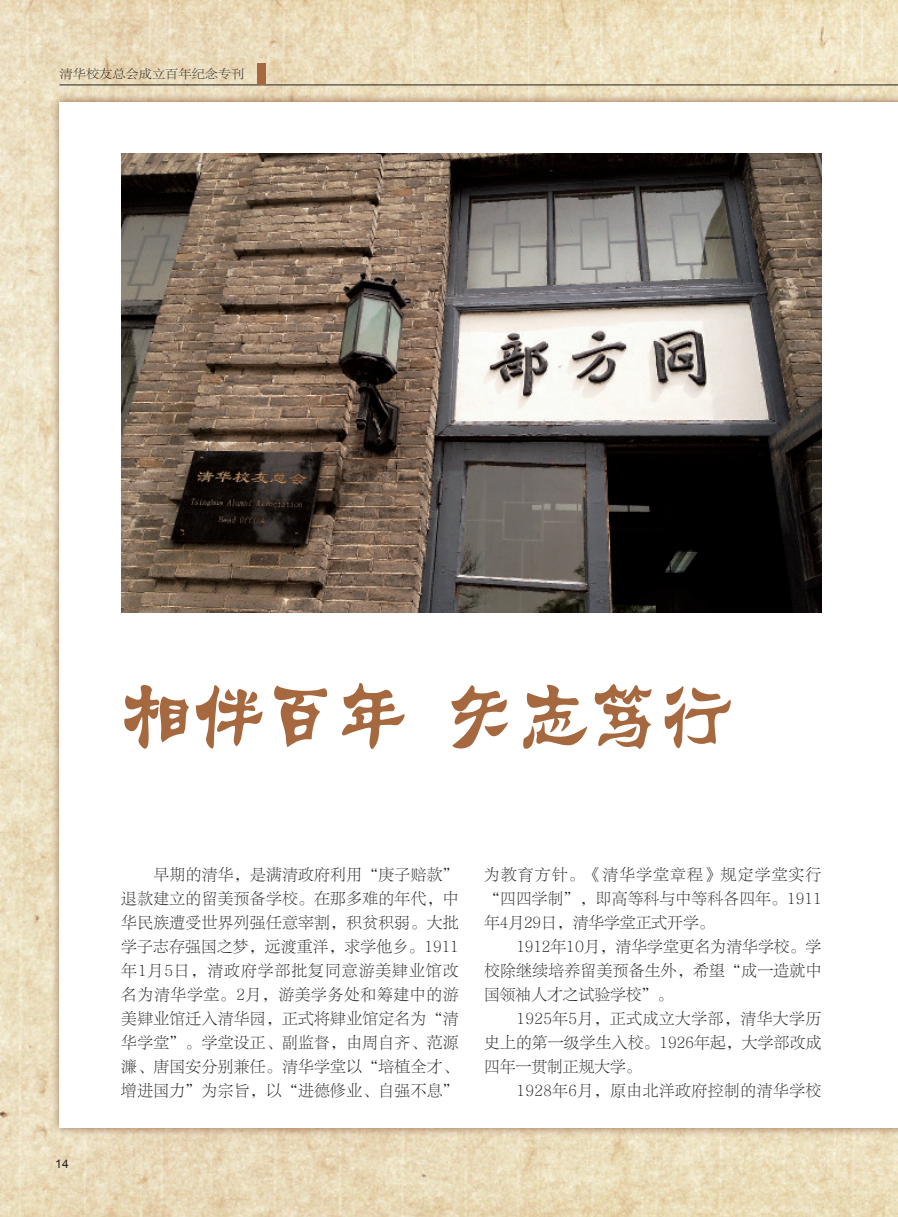
<style>
.page{position:relative;width:898px;height:1217px;background:#fff}
.page>*{position:absolute;margin:0;border:0;box-sizing:border-box;transform-origin:0 0}
.正文{font:72px "H Yf 4 gj";color:#a6683e}
.正文-2{font:15.75px/24px "FZLTSK GBK1 0";letter-spacing:.02em;color:#231f20;text-align:justify}
.t1{font:12px "FZLTSK GBK1 0";color:#231f20;scale:1.1 1}
.t2{font:12px "Arial";color:#231f20}
</style>
<div class="page">
<img style="left:0;top:0;width:897px;height:1216px">
<hr style="left:60px;top:85px;width:837px;height:1px;background:#231f20">
<div style="left:257px;top:64px;width:9px;height:21px;background:#a6683e"></div>
<svg style="left:855px;top:21px;width:42px;height:72px;background:#ece1c1"></svg>
<div style="left:51px;top:93px;width:846px;height:1043px;background:#82482d;opacity:.75"></div>
<div style="left:60px;top:102px;width:837px;height:1025px;background:#fff"></div>
<img style="left:121px;top:153px;width:700px;height:459px">
<p class="t1" style="left:60px;top:68px;width:170px">清华校友总会成立百年纪念专刊</p>
<p class="正文" style="left:120px;top:680px;width:613px">相伴百年 矢志笃行</p>
<p class="t2" style="left:55px;top:1155px;width:15px">14</p>
<p class="正文-2" style="left:121px;top:862px;width:339px;text-indent:32px">早期的清华，是满清政府利用“庚子赔款”退款建立的留美预备学校。在那多难的年代，中华民族遭受世界列强任意宰割，积贫积弱。大批学子志存强国之梦，远渡重洋，求学他乡。1911年1月5日，清政府学部批复同意游美肄业馆改名为清华学堂。2月，游美学务处和筹建中的游美肄业馆迁入清华园，正式将肄业馆定名为“清华学堂”。学堂设正、副监督，由周自齐、范源濂、唐国安分别兼任。清华学堂以“培植全才、增进国力”为宗旨，以“进德修业、自强不息”</p>
<p class="正文-2" style="left:484px;top:862px;width:339px">为教育方针。《清华学堂章程》规定学堂实行“四四学制”，即高等科与中等科各四年。1911年4月29日，清华学堂正式开学。</p>
<p class="正文-2" style="left:484px;top:934px;width:339px;text-indent:32px">1912年10月，清华学堂更名为清华学校。学校除继续培养留美预备生外，希望“成一造就中国领袖人才之试验学校”。</p>
<p class="正文-2" style="left:484px;top:1006px;width:339px;text-indent:32px">1925年5月，正式成立大学部，清华大学历史上的第一级学生入校。1926年起，大学部改成四年一贯制正规大学。</p>
<p class="正文-2" style="left:516px;top:1078px;width:306px">1928年6月，原由北洋政府控制的清华学校</p>
</div>
